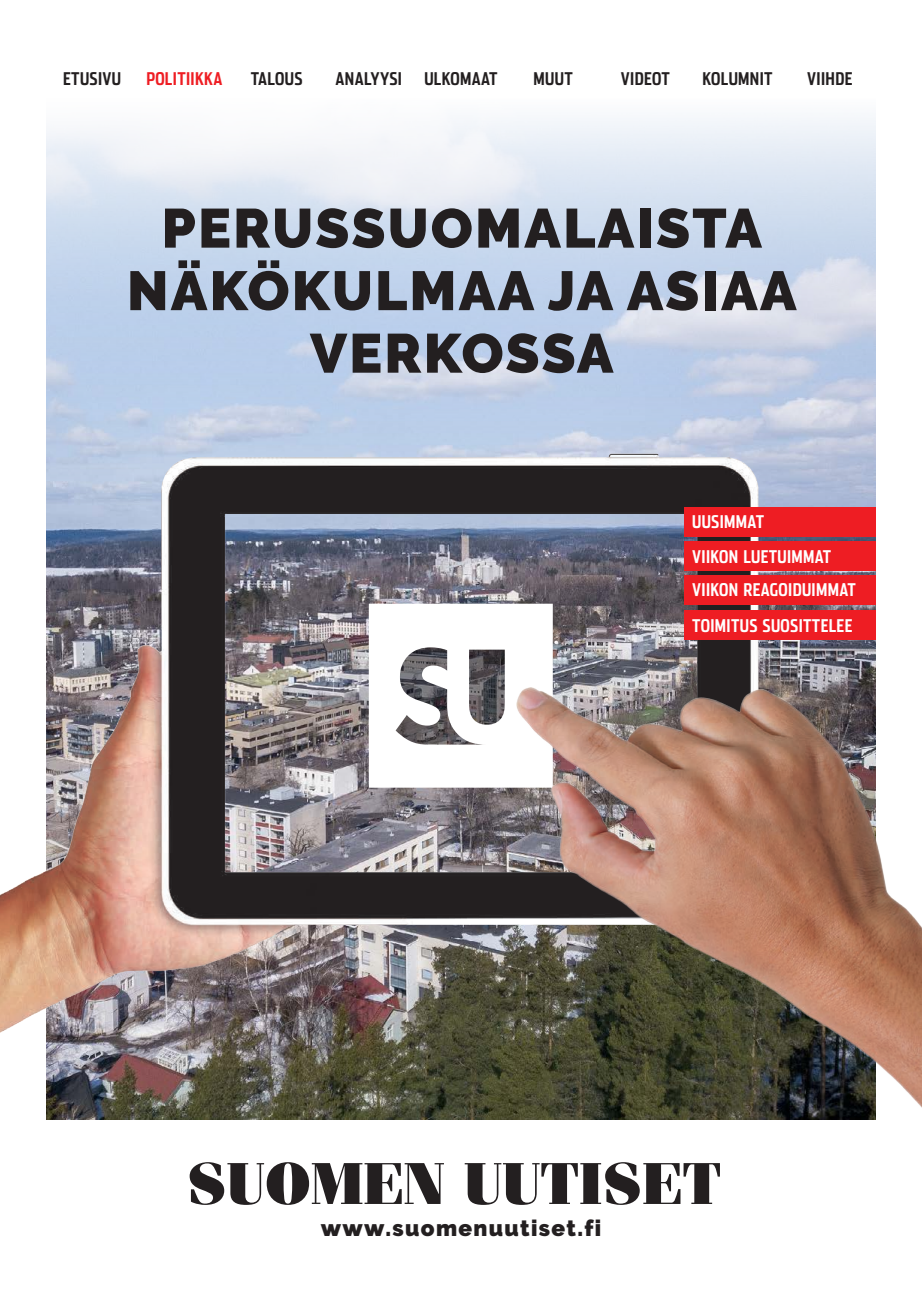
<style>
.page{position:relative;width:922px;height:1312px;background:#fff}
.page>*{position:absolute;margin:0;border:0;box-sizing:border-box;transform-origin:0 0}
.t1{font:900 55px/62.5px "Raleway";letter-spacing:.04em;color:#231f20;text-align:center}
.t2{font:900 22.5px "Raleway";letter-spacing:.06em;color:#231f20}
.t3{font:700 17.5px/34.6px "Stainless Comp";letter-spacing:.02em;color:#fff}
.t4{font:700 17.5px "Stainless Comp";letter-spacing:.02em;color:#231f20}
.t5{font:700 17.5px "Stainless Comp";letter-spacing:.02em;color:#ee1d23}
</style>
<div class="page">
<img style="left:46px;top:1074px;width:829px;height:45px">
<svg style="left:46px;top:118px;width:830px;height:317px;background:#cedaed"></svg>
<img style="left:0;top:435px;width:876px;height:639px">
<svg style="left:189px;top:1162px;width:530px;height:42px"></svg>
<div style="left:684px;top:507px;width:191px;height:29px;background:#ee1d23"></div>
<div style="left:684px;top:541px;width:191px;height:30px;background:#ee1d23"></div>
<div style="left:684px;top:575px;width:191px;height:30px;background:#ee1d23"></div>
<div style="left:684px;top:610px;width:191px;height:29px;background:#ee1d23"></div>
<svg style="left:369px;top:603px;width:183px;height:184px"></svg>
<img style="left:516px;top:687px;width:405px;height:429px">
<p class="t4" style="left:63px;top:68px;width:59px">ETUSIVU</p>
<p class="t5" style="left:146px;top:68px;width:77px">POLITIIKKA</p>
<p class="t4" style="left:251px;top:68px;width:53px">TALOUS</p>
<p class="t4" style="left:335px;top:68px;width:68px">ANALYYSI</p>
<p class="t4" style="left:424px;top:68px;width:75px">ULKOMAAT</p>
<p class="t4" style="left:533px;top:68px;width:41px">MUUT</p>
<p class="t4" style="left:620px;top:68px;width:50px">VIDEOT</p>
<p class="t4" style="left:702px;top:68px;width:71px">KOLUMNIT</p>
<p class="t4" style="left:807px;top:68px;width:47px">VIIHDE</p>
<h1 class="t1" style="left:127px;top:197px;width:671px">PERUSSUOMALAISTA<br>NÄKÖKULMAA JA ASIAA<br>VERKOSSA</h1>
<p class="t3" style="left:692px;top:504px;width:141px">UUSIMMAT<br>VIIKON LUETUIMMAT</p>
<p class="t3" style="left:692px;top:572px;width:165px">VIIKON REAGOIDUIMMAT</p>
<p class="t3" style="left:692px;top:607px;width:162px">TOIMITUS SUOSITTELEE</p>
<p class="t2" style="left:320px;top:1214px;width:282px">www.suomenuutiset.fi</p>
</div>
